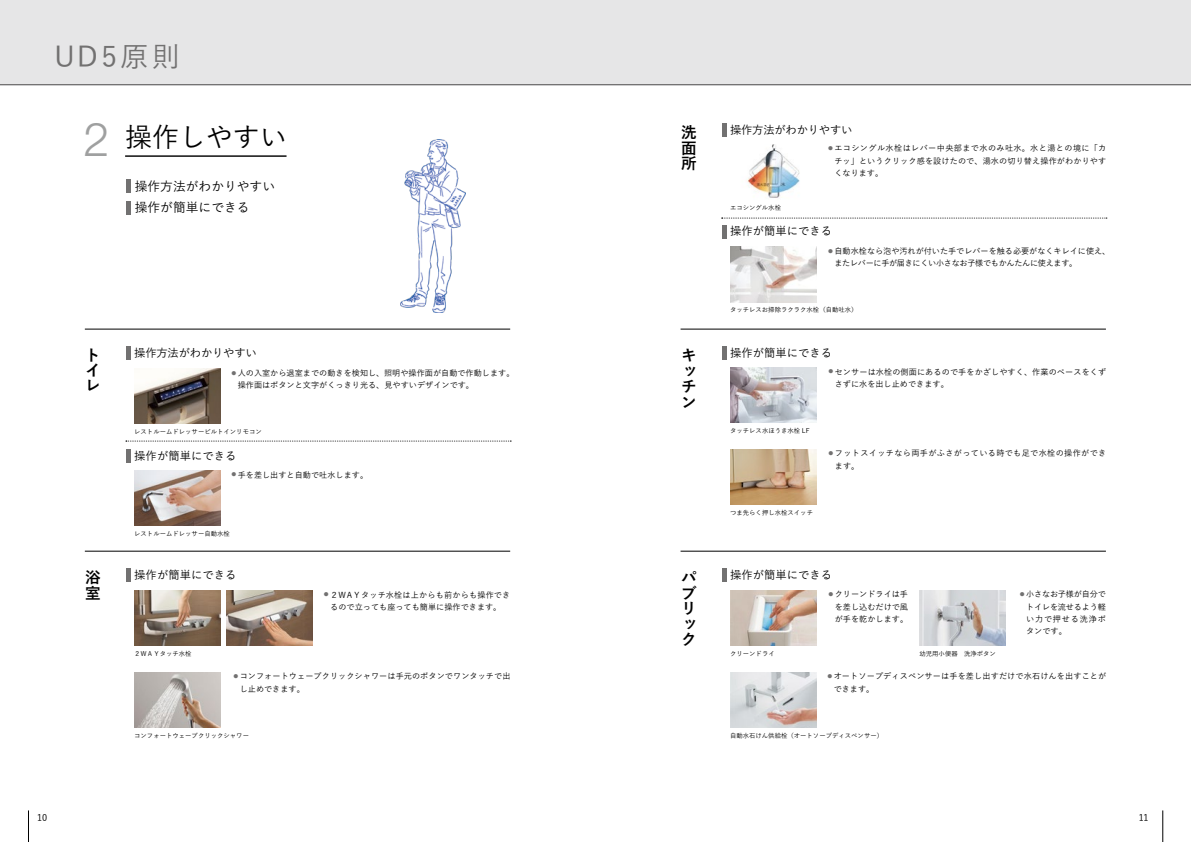
<style>
.page{position:relative;width:1191px;height:842px;background:#fff}
.page>*{position:absolute;margin:0;border:0;box-sizing:border-box;transform-origin:0 0}
.t1{font:500 28.3px "Yu Go";letter-spacing:.11em;color:#727171}
.t2{font:500 26.9px "Yu Go";color:#000}
.t3{font:700 15.6px/15.6px "Yu Go";color:#000;text-align:justify}
.t4{font:500 12.8px/21.3px "Yu Go";color:#000}
.t5{font:500 11.3px "Yu Go";color:#000}
.t6{font:500 11.3px "Yu Go";letter-spacing:-.02em;color:#000}
.t7{font:500 9.2px "Yu Go";color:#000}
.t8{font:500 8.1px/12.4px "Yu Go";color:#000}
.t9{font:500 8.1px/12.4px "Yu Go";letter-spacing:.04em;color:#000}
.t10{font:500 6.4px "Yu Go";color:#000}
.s1{font-family:"Helvetica Neue LT Std";font-weight:300;font-size:46.8px;color:#9fa0a0}
</style>
<div class="page">
<hr style="left:28px;top:810px;width:1px;height:32px;background:#000">
<hr style="left:1162px;top:810px;width:1px;height:32px;background:#000">
<div style="left:126px;top:449px;width:5px;height:13px;background:#727171"></div>
<svg style="left:126px;top:441px;width:385px;height:1px"></svg>
<div style="left:126px;top:568px;width:5px;height:14px;background:#727171"></div>
<hr style="left:85px;top:329px;width:425px;height:1px;background:#000">
<hr style="left:85px;top:551px;width:425px;height:1px;background:#000">
<hr style="left:680px;top:329px;width:426px;height:1px;background:#000">
<hr style="left:680px;top:551px;width:426px;height:1px;background:#000">
<div style="left:721px;top:346px;width:5px;height:14px;background:#727171"></div>
<svg style="left:721px;top:218px;width:386px;height:1px"></svg>
<div style="left:721px;top:568px;width:5px;height:14px;background:#727171"></div>
<div style="left:126px;top:346px;width:5px;height:14px;background:#727171"></div>
<div style="left:0;top:0;width:1191px;height:85px;background:#e6e6e7"></div>
<hr style="left:0;top:84px;width:1191px;height:1px;background:#727171">
<img style="left:400px;top:139px;width:66px;height:173px">
<hr style="left:126px;top:179px;width:4px;height:14px;background:#727171">
<hr style="left:126px;top:201px;width:4px;height:13px;background:#727171">
<hr style="left:125px;top:155px;width:161px;height:2px;background:#000">
<img style="left:135px;top:369px;width:86px;height:55px">
<img style="left:135px;top:470px;width:86px;height:56px">
<img style="left:135px;top:590px;width:86px;height:56px">
<img style="left:227px;top:590px;width:86px;height:56px">
<img style="left:135px;top:672px;width:86px;height:55px">
<img style="left:730px;top:368px;width:86px;height:55px">
<img style="left:730px;top:449px;width:86px;height:55px">
<img style="left:730px;top:672px;width:86px;height:55px">
<img style="left:919px;top:590px;width:86px;height:55px">
<img style="left:730px;top:590px;width:86px;height:55px">
<div style="left:721px;top:225px;width:5px;height:14px;background:#727171"></div>
<img style="left:730px;top:247px;width:86px;height:55px">
<div style="left:721px;top:123px;width:5px;height:14px;background:#727171"></div>
<img style="left:747px;top:144px;width:53px;height:54px">
<h1 class="t1" style="left:54px;top:31px;width:127px">UD5原則</h1>
<h2 class="t2" style="left:83px;top:112px;width:205px"><span class="s1">2</span> 操作しやすい</h2>
<h3 class="t4" style="left:135px;top:174px;width:142px">操作方法がわかりやすい操作が簡単にできる</h3>
<h3 class="t3" style="left:681px;top:125px;width:16px">洗面所</h3>
<h3 class="t6" style="left:730px;top:119px;width:124px">操作方法がわかりやすい</h3>
<p class="t8" style="left:834px;top:141px;width:273px;text-align:justify;text-indent:-6px"><sup>●</sup> エコシングル水栓はレバー中央部まで水のみ吐水。水と湯との境に「カチッ」というクリック感を設けたので、湯水の切り替え操作がわかりやすくなります。</p>
<p class="t10" style="left:730px;top:202px;width:53px">エコシングル水栓</p>
<h3 class="t5" style="left:730px;top:221px;width:104px">操作が簡単にできる</h3>
<p class="t8" style="left:834px;top:244px;width:277px;text-indent:-6px"><sup>●</sup> 自動水栓なら泡や汚れが付いた手でレバーを触る必要がなくキレイに使え、またレバーに手が届きにくい小さなお子様でもかんたんに使えます。</p>
<p class="t10" style="left:730px;top:304px;width:129px">タッチレスお掃除ラクラク水栓（自動吐水）</p>
<h3 class="t3" style="left:85px;top:348px;width:15px;line-height:15px">トイレ</h3>
<h3 class="t6" style="left:134px;top:342px;width:124px">操作方法がわかりやすい</h3>
<p class="t8" style="left:238px;top:366px;width:278px;text-indent:-6px"><sup>●</sup> 人の入室から退室までの動きを検知し、照明や操作面が自動で作動します。操作面はボタンと文字がくっきり光る、見やすいデザインです。</p>
<h3 class="t3" style="left:681px;top:348px;width:16px">キッチン</h3>
<h3 class="t5" style="left:730px;top:342px;width:104px">操作が簡単にできる</h3>
<p class="t8" style="left:834px;top:364px;width:273px;text-indent:-6px"><sup>●</sup> センサーは水栓の側面にあるので手をかざしやすく、作業のペースをくずさずに水を出し止めできます。</p>
<p class="t10" style="left:134px;top:426px;width:129px">レストルームドレッサービルトインリモコン</p>
<p class="t8" style="left:231px;top:467px;width:138px"><sup>●</sup> 手を差し出すと自動で吐水します。</p>
<h3 class="t5" style="left:134px;top:445px;width:104px">操作が簡単にできる</h3>
<p class="t10" style="left:730px;top:425px;width:81px">タッチレス水ほうき水栓 LF</p>
<p class="t9" style="left:835px;top:446px;width:273px;text-indent:-6px"><sup>●</sup> フットスイッチなら両手がふさがっている時でも足で水栓の操作ができます。</p>
<p class="t10" style="left:730px;top:507px;width:84px">つま先らく押し水栓スイッチ</p>
<p class="t10" style="left:134px;top:528px;width:97px">レストルームドレッサー自動水栓</p>
<h3 class="t3" style="left:85px;top:570px;width:17px">浴室</h3>
<h3 class="t5" style="left:134px;top:564px;width:104px">操作が簡単にできる</h3>
<p class="t8" style="left:324px;top:587px;width:188px;text-align:center"><sup>●</sup> ２ＷＡＹタッチ水栓は上からも前からも操作できるので立っても座っても簡単に操作できます。</p>
<h3 class="t3" style="left:681px;top:570px;width:17px;text-align:left">パブリック</h3>
<h3 class="t5" style="left:730px;top:564px;width:104px">操作が簡単にできる</h3>
<p class="t8" style="left:834px;top:587px;width:75px;text-align:justify;text-indent:-6px"><sup>●</sup> クリーンドライは手を差し込むだけで風が手を乾かします。</p>
<p class="t8" style="left:1026px;top:587px;width:81px;text-align:justify;text-indent:-6px"><sup>●</sup> 小さなお子様が自分でトイレを流せるよう軽い力で押せる洗浄ボタンです。</p>
<p class="t10" style="left:134px;top:648px;width:59px">２ＷＡＹタッチ水栓</p>
<p class="t10" style="left:730px;top:647px;width:46px">クリーンドライ</p>
<p class="t10" style="left:919px;top:647px;width:78px">幼児用小便器　洗浄ボタン</p>
<p class="t8" style="left:240px;top:669px;width:272px;text-indent:-6px"><sup>●</sup> コンフォートウェーブクリックシャワーは手元のボタンでワンタッチで出し止めできます。</p>
<p class="t10" style="left:134px;top:729px;width:116px">コンフォートウェーブクリックシャワー</p>
<p class="t8" style="left:833px;top:669px;width:274px;text-indent:-6px"><sup>●</sup> オートソープディスペンサーは手を差し出すだけで水石けんを出すことができます。</p>
<p class="t10" style="left:730px;top:729px;width:155px">自動水石けん供給栓（オートソープディスペンサー）</p>
<p class="t7" style="left:37px;top:809px;width:12px">10</p>
<p class="t7" style="left:1138px;top:809px;width:12px">11</p>
</div>
